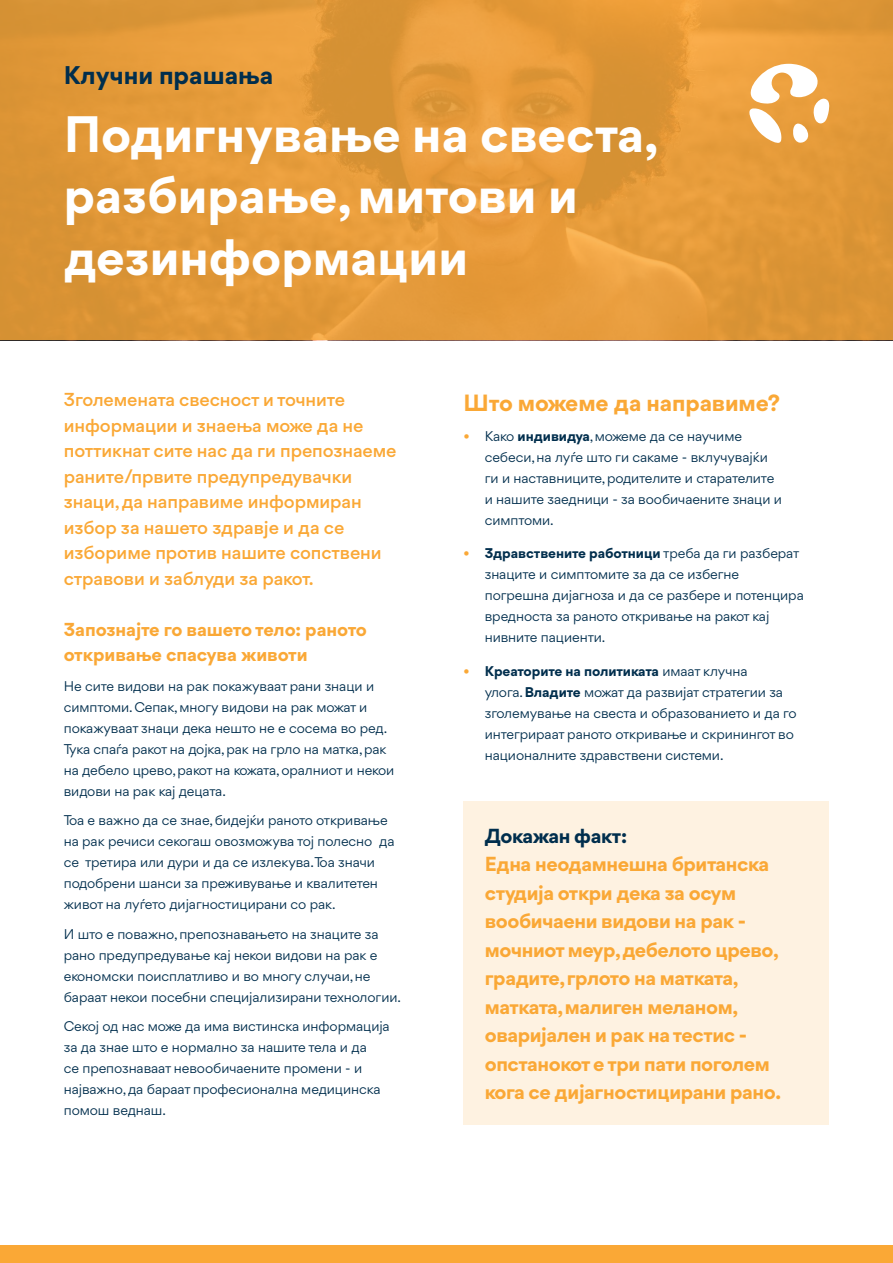
<style>
.page{position:relative;width:893px;height:1263px;background:#fff}
.page>*{position:absolute;margin:0;border:0;box-sizing:border-box;transform-origin:0 0}
.t1{font:700 49.05px/61.7px "Gordita";color:#fff}
.t2{font:700 24.6px "Gordita";color:#002e4d}
.t3{font:700 22.5px "Gordita";letter-spacing:-.005em;color:#faa836}
.t4{font:700 19.5px/28.5px "Gordita";letter-spacing:-.02em;color:#faa836}
.t5{font:700 19.5px "Gordita";letter-spacing:-.02em;color:#002e4d}
.t6{font:500 18px/25.5px "Gordita";letter-spacing:-.005em;color:#faa836}
.t7{font:700 18px/25.5px "Gordita";letter-spacing:-.005em;color:#faa836}
.t8{font:13.5px/21px "Gordita";letter-spacing:-.005em;color:#002e4d}
.s1{color:#faa836}
.s2{font-weight:700}
.s3{font-weight:700;color:#faa836}
</style>
<div class="page">
<svg style="left:0;top:0;width:893px;height:340px;background:#e39939"></svg>
<div style="left:0;top:1246px;width:893px;height:17px;background:#faa836"></div>
<svg style="left:748px;top:64px;width:81px;height:80px"></svg>
<div style="left:463px;top:801px;width:366px;height:324px;background:#fef2e1"></div>
<h2 class="t2" style="left:64px;top:57px;width:211px">Клучни прашања</h2>
<h1 class="t1" style="left:64px;top:102px;width:597px">Подигнување на свеста, разбирање, митови и дезинформации</h1>
<p class="t6" style="left:64px;top:387px;width:334px">Зголемената свесност и точните информации и знаења може да не поттикнат сите нас да ги препознаеме раните/првите предупредувачки знаци, да направиме информиран избор за нашето здравје и да се избориме против нашите сопствени стравови и заблуди за ракот.</p>
<h3 class="t7" style="left:64px;top:616px;width:305px">Запознајте го вашето тело: раното откривање спасува животи</h3>
<p class="t8" style="left:64px;top:675px;width:332px">Не сите видови на рак покажуваат рани знаци и симптоми. Сепак, многу видови на рак можат и покажуваат знаци дека нешто не е сосема во ред.<br>Тука спаѓа ракот на дојка, рак на грло на матка, рак на дебело црево, ракот на кожата, оралниот и некои видови на рак кај децата.</p>
<p class="t8" style="left:64px;top:810px;width:332px">Тоа е важно да се знае, бидејќи раното откривање на рак речиси секогаш овозможува тој полесно да се третира или дури и да се излекува.Тоа значи подобрени шанси за преживување и квалитетен живот на луѓето дијагностицирани со рак.</p>
<p class="t8" style="left:64px;top:923px;width:339px">И што е поважно, препознавањето на знаците за рано предупредување кај некои видови на рак е економски поисплатливо и во многу случаи, не бараат некои посебни специјализирани технологии.</p>
<p class="t8" style="left:64px;top:1016px;width:327px">Секој од нас може да има вистинска информација за да знае што е нормално за нашите тела и да<br>се препознаваат невообичаените промени - и најважно, да бараат професионална медицинска помош веднаш.</p>
<h3 class="t3" style="left:463px;top:386px;width:318px">Што можеме да направиме?</h3>
<p class="t8" style="left:485px;top:425px;width:299px;text-indent:-21px"><span class="s1">•</span> Како <span class="s2">индивидуа</span>, можеме да се научиме себеси, на луѓе што ги сакаме - вклучувајќи ги и наставниците, родителите и старателите и нашите заедници - за вообичаените знаци и симптоми.</p>
<p class="t8" style="left:485px;top:543px;width:321px;text-indent:-21px"><span class="s3">•</span> <span class="s2">Здравствените работници</span> треба да ги разберат знаците и симптомите за да се избегне погрешна дијагноза и да се разбере и потенцира вредноста за раното откривање на ракот кај нивните пациенти.</p>
<p class="t8" style="left:485px;top:661px;width:313px;text-indent:-21px"><span class="s3">•</span> <span class="s2">Креаторите на политиката</span> имаат клучна<br>улога. <span class="s2">Владите</span> можат да развијат стратегии за зголемување на свеста и образованието и да го интегрираат раното откривање и скринингот во националните здравствени системи.</p>
<h3 class="t5" style="left:485px;top:821px;width:144px">Докажан факт:</h3>
<p class="t4" style="left:485px;top:850px;width:298px">Една неодамнешна британска студија откри дека за осум вообичаени видови на рак - мочниот меур, дебелото црево, градите, грлото на матката, матката, малиген меланом, оваријален и рак на тестис - опстанокот е три пати поголем кога се дијагностицирани рано.</p>
</div>
